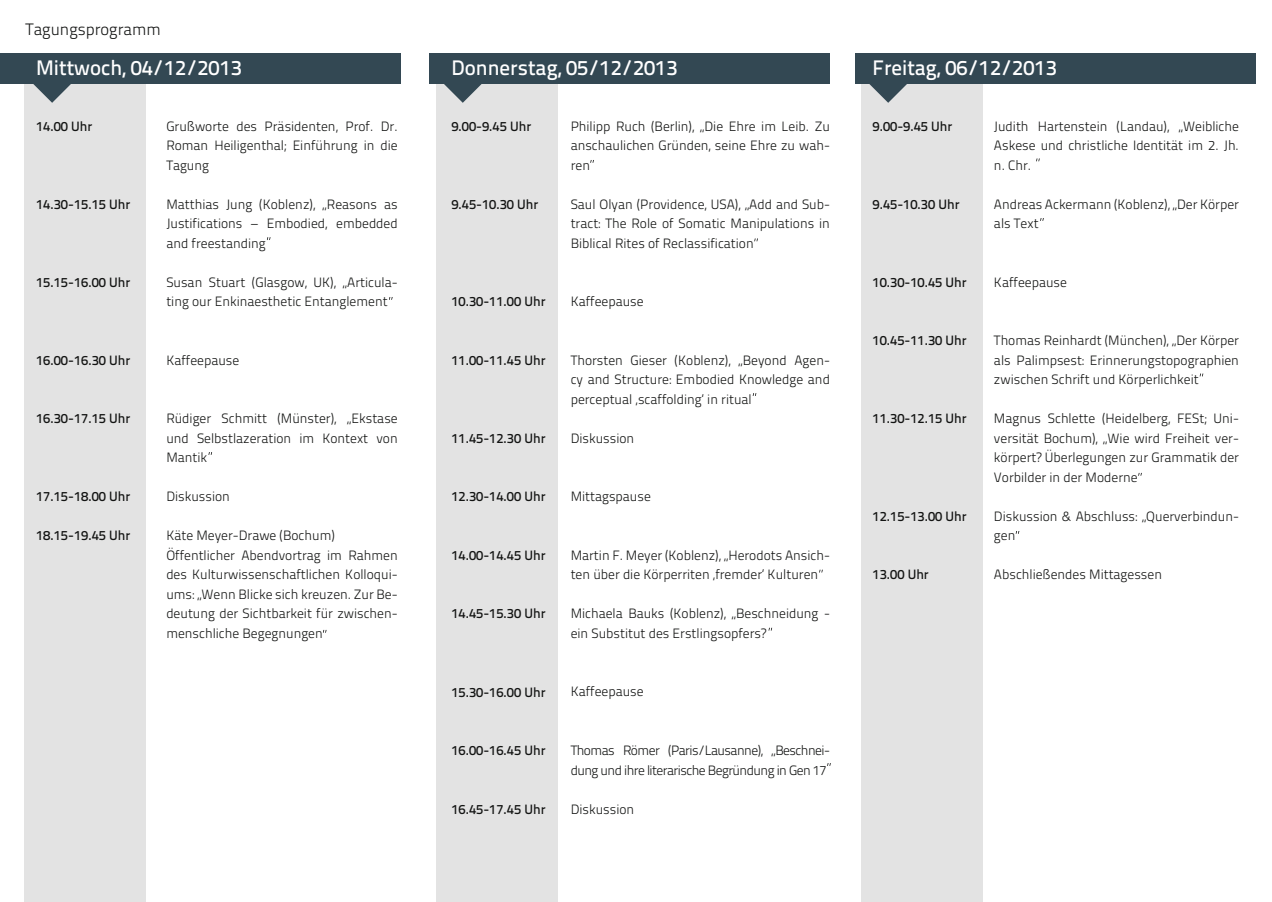
<style>
.page{position:relative;width:1272px;height:902px;background:#fff}
.page>*{position:absolute;margin:0;border:0;box-sizing:border-box;transform-origin:0 0}
.t1{font:500 21px "Titillium Text 22 L";color:#fff}
.t2{font:300 16.5px "Titillium Text 22 L";color:#131413}
.t3{font:300 13.5px/19.5px "Titillium Text 22 L";color:#131413;text-align:justify}
.t4{font:500 13.5px "Titillium Text 22 L";color:#131413}
.t5{font:300 13.5px/19.5px "Titillium Text 22 L";letter-spacing:-.04em;color:#131413}
</style>
<div class="page">
<div style="left:861px;top:82px;width:121px;height:819px;background:#e3e3e3"></div>
<div style="left:436px;top:81px;width:121px;height:820px;background:#e3e3e3"></div>
<div style="left:24px;top:81px;width:122px;height:820px;background:#e3e3e3"></div>
<div style="left:0;top:53px;width:400px;height:30px;background:#334853"></div>
<div style="left:429px;top:53px;width:401px;height:30px;background:#334853"></div>
<svg style="left:32px;top:83px;width:40px;height:20px"></svg>
<svg style="left:443px;top:83px;width:39px;height:20px"></svg>
<div style="left:855px;top:53px;width:400px;height:30px;background:#334853"></div>
<svg style="left:868px;top:83px;width:40px;height:20px"></svg>
<p class="t2" style="left:26px;top:17px;width:137px">Tagungsprogramm</p>
<h1 class="t1" style="left:36px;top:52px;width:207px">Mittwoch, 04/12/2013</h1>
<h1 class="t1" style="left:451px;top:52px;width:228px">Donnerstag, 05/12/2013</h1>
<h1 class="t1" style="left:872px;top:52px;width:186px">Freitag, 06/12/2013</h1>
<p class="t4" style="left:36px;top:116px;width:58px">14.00 Uhr</p>
<p class="t4" style="left:36px;top:194px;width:96px">14.30-15.15 Uhr</p>
<p class="t4" style="left:36px;top:272px;width:96px">15.15-16.00 Uhr</p>
<p class="t3" style="left:166px;top:115px;width:233px">Grußworte des Präsidenten, Prof. Dr.<br>Roman Heiligenthal; Einführung in die Tagung</p>
<p class="t3" style="left:166px;top:193px;width:233px">Matthias Jung (Koblenz), „Reasons as Justifications – Embodied, embedded and freestanding</p>
<p class="t3" style="left:166px;top:271px;width:233px">Susan Stuart (Glasgow, UK), „Articula&shy;ting our Enkinaesthetic Entanglement</p>
<p class="t4" style="left:451px;top:116px;width:81px">9.00-9.45 Uhr</p>
<p class="t4" style="left:451px;top:194px;width:88px">9.45-10.30 Uhr</p>
<p class="t3" style="left:570px;top:115px;width:261px">Philipp Ruch (Berlin), „Die Ehre im Leib. Zu anschaulichen Gründen, seine Ehre zu wah&shy;ren</p>
<p class="t3" style="left:570px;top:193px;width:261px">Saul Olyan (Providence, USA), „Add and Sub&shy;tract: The Role of Somatic Manipulations in Biblical Rites of Reclassification</p>
<p class="t4" style="left:872px;top:116px;width:81px">9.00-9.45 Uhr</p>
<p class="t4" style="left:872px;top:194px;width:88px">9.45-10.30 Uhr</p>
<p class="t3" style="left:993px;top:115px;width:246px">Judith Hartenstein (Landau), „Weibliche Askese und christliche Identität im 2. Jh. n. Chr.</p>
<p class="t3" style="left:993px;top:193px;width:246px">Andreas Ackermann (Koblenz), „Der Körper als Text</p>
<p class="t4" style="left:872px;top:272px;width:96px">10.30-10.45 Uhr</p>
<p class="t3" style="left:993px;top:271px;width:74px">Kaffeepause</p>
<p class="t4" style="left:451px;top:291px;width:96px">10.30-11.00 Uhr</p>
<p class="t3" style="left:570px;top:291px;width:74px">Kaffeepause</p>
<p class="t4" style="left:36px;top:350px;width:96px">16.00-16.30 Uhr</p>
<p class="t4" style="left:36px;top:408px;width:96px">16.30-17.15 Uhr</p>
<p class="t4" style="left:36px;top:486px;width:96px">17.15-18.00 Uhr</p>
<p class="t4" style="left:36px;top:525px;width:96px">18.15-19.45 Uhr</p>
<p class="t3" style="left:166px;top:349px;width:74px">Kaffeepause</p>
<p class="t3" style="left:166px;top:408px;width:233px">Rüdiger Schmitt (Münster), „Ekstase und Selbstlazeration im Kontext von Mantik</p>
<p class="t3" style="left:166px;top:486px;width:65px">Diskussion</p>
<p class="t3" style="left:166px;top:525px;width:233px;text-align:left">Käte Meyer-Drawe (Bochum)<br>Öffentlicher Abendvortrag im Rahmen des Kulturwissenschaftlichen Kolloqui&shy;ums: „Wenn Blicke sich kreuzen. Zur Be&shy;deutung der Sichtbarkeit für zwischen&shy;menschliche Begegnungen</p>
<p class="t4" style="left:451px;top:350px;width:96px">11.00-11.45 Uhr</p>
<p class="t4" style="left:451px;top:428px;width:96px">11.45-12.30 Uhr</p>
<p class="t4" style="left:451px;top:486px;width:96px">12.30-14.00 Uhr</p>
<p class="t4" style="left:451px;top:545px;width:96px">14.00-14.45 Uhr</p>
<p class="t4" style="left:451px;top:603px;width:96px">14.45-15.30 Uhr</p>
<p class="t3" style="left:570px;top:349px;width:261px">Thorsten Gieser (Koblenz), „Beyond Agen&shy;cy and Structure: Embodied Knowledge and perceptual ‚scaffolding‘ in ritual</p>
<p class="t3" style="left:570px;top:427px;width:65px">Diskussion</p>
<p class="t3" style="left:570px;top:486px;width:82px">Mittagspause</p>
<p class="t3" style="left:570px;top:544px;width:261px">Martin F. Meyer (Koblenz), „Herodots Ansich&shy;ten über die Körperriten ‚fremder‘ Kulturen</p>
<p class="t3" style="left:570px;top:603px;width:261px">Michaela Bauks (Koblenz), „Beschneidung - ein Substitut des Erstlingsopfers?</p>
<p class="t4" style="left:872px;top:330px;width:96px">10.45-11.30 Uhr</p>
<p class="t4" style="left:872px;top:408px;width:96px">11.30-12.15 Uhr</p>
<p class="t4" style="left:872px;top:506px;width:96px">12.15-13.00 Uhr</p>
<p class="t4" style="left:872px;top:564px;width:58px">13.00 Uhr</p>
<p class="t3" style="left:993px;top:330px;width:246px">Thomas Reinhardt (München), „Der Körper als Palimpsest: Erinnerungstopographien zwischen Schrift und Körperlichkeit</p>
<p class="t3" style="left:993px;top:408px;width:246px">Magnus Schlette (Heidelberg, FESt; Uni&shy;versität Bochum), „Wie wird Freiheit ver&shy;körpert? Überlegungen zur Grammatik der Vorbilder in der Moderne</p>
<p class="t3" style="left:993px;top:505px;width:246px">Diskussion &amp; Abschluss: „Querverbindun&shy;gen</p>
<p class="t3" style="left:993px;top:564px;width:170px">Abschließendes Mittagessen</p>
<p class="t4" style="left:451px;top:681px;width:96px">15.30-16.00 Uhr</p>
<p class="t3" style="left:570px;top:681px;width:74px">Kaffeepause</p>
<p class="t4" style="left:451px;top:740px;width:96px">16.00-16.45 Uhr</p>
<p class="t4" style="left:451px;top:798px;width:96px">16.45-17.45 Uhr</p>
<p class="t5" style="left:570px;top:739px;width:261px">Thomas Römer (Paris/Lausanne), „Beschnei&shy;dung und ihre literarische Begründung in Gen 17</p>
<p class="t3" style="left:570px;top:798px;width:65px">Diskussion</p>
</div>
